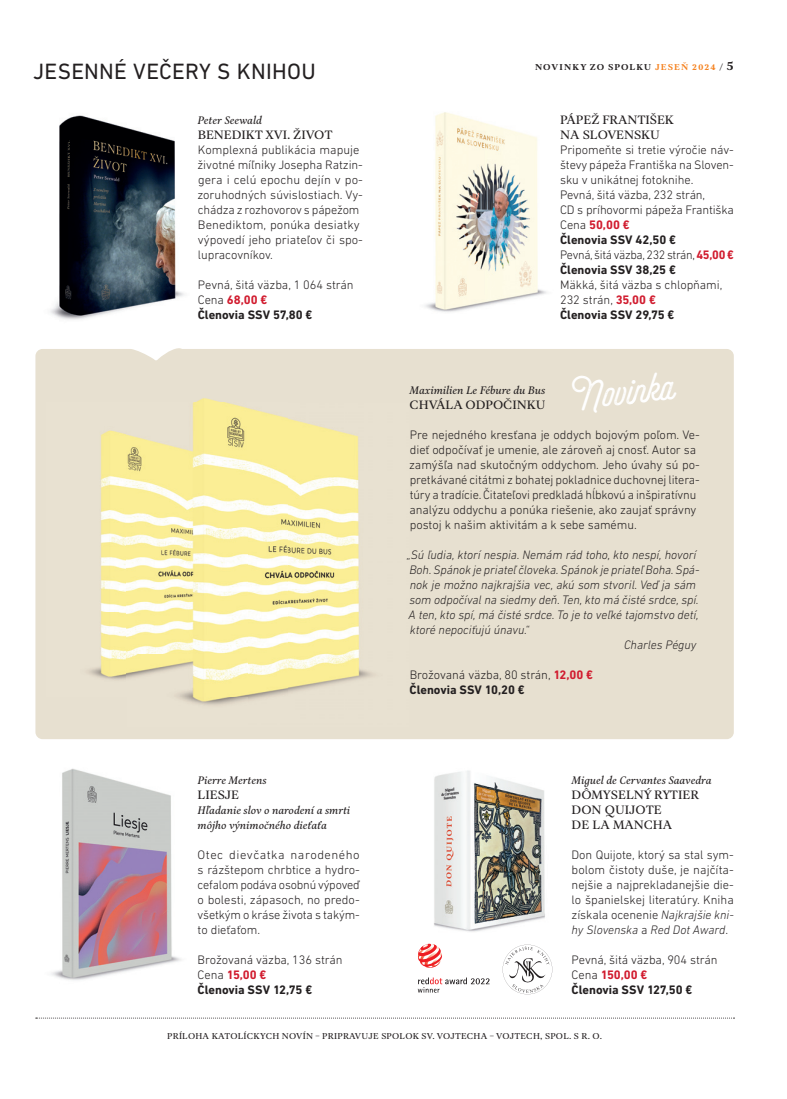
<style>
.page{position:relative;width:787px;height:1099px;background:#fff}
.page>*{position:absolute;margin:0;border:0;box-sizing:border-box;transform-origin:0 0}
.t1{font:45px "Selfie Printed";color:#fff}
.t2{font:22.5px "DIN Next LT Pro";letter-spacing:.01em;color:#231f20}
.t3{font:300 12.5px/15px "DIN Next LT Pro";letter-spacing:-.005em;color:#231f20}
.t4{font:italic 300 12.5px "DIN Next LT Pro";letter-spacing:-.005em;color:#231f20}
.t5{font:12.5px/15px "Aria Text G3";letter-spacing:-.005em;color:#231f20}
.t6{font:italic 11.25px/15px "Aria Text G3";color:#231f20}
.t7{font:8.75px "Aria Text G3";letter-spacing:.025em;color:#231f20}
.t8{font:700 8.75px "Aria Text G3";letter-spacing:.12em;color:#231f20}
.s1{font-weight:700;color:#d11c2f}
.s2{font-weight:700}
.s3{color:#f58220}
.s4{font-size:12.5px}
.s5{font-style:italic}
</style>
<div class="page">
<svg style="left:36px;top:1017px;width:698px;height:1px"></svg>
<div style="left:35px;top:348px;width:698px;height:391px;background:#e7e0d0"></div>
<img style="left:50px;top:115px;width:134px;height:205px">
<img style="left:47px;top:402px;width:200px;height:295px">
<div style="left:126px;top:363px;width:283px;height:40px;background:#e7e0d0"></div>
<img style="left:247px;top:403px;width:162px;height:324px">
<img style="left:126px;top:686px;width:122px;height:41px">
<img style="left:51px;top:768px;width:130px;height:212px">
<img style="left:425px;top:112px;width:122px;height:200px">
<img style="left:434px;top:770px;width:111px;height:162px">
<svg style="left:418px;top:943px;width:24px;height:24px"></svg>
<svg style="left:418px;top:977px;width:71px;height:15px"></svg>
<svg style="left:502px;top:944px;width:50px;height:50px"></svg>
<h2 class="t2" style="left:33px;top:64px;width:284px">JESENNÉ VEČERY S KNIHOU</h2>
<p class="t6" style="left:197px;top:114px;width:66px">Peter Seewald</p>
<p class="t5" style="left:198px;top:128px;width:136px">BENEDIKT XVI. ŽIVOT</p>
<p class="t3" style="left:197px;top:143px;width:167px">Komplexná publikácia mapuje životné míľniky Josepha Ratzin&shy;gera i celú epochu dejín v po&shy;zoruhodných súvislostiach. Vy&shy;chádza z rozhovorov s pápežom<br>Benediktom, ponúka desiatky výpovedí jeho priateľov či spo&shy;lupracovníkov.</p>
<p class="t3" style="left:198px;top:278px;width:157px">Pevná, šitá väzba, 1 064 strán<br>Cena <span class="s1">68,00 €<br></span><span class="s2">Členovia SSV 57,80 €</span></p>
<p class="t6" style="left:198px;top:774px;width:70px">Pierre Mertens</p>
<p class="t5" style="left:198px;top:788px;width:43px">LIESJE</p>
<p class="t6" style="left:198px;top:804px;width:154px">Hľadanie slov o narodení a smrti môjho výnimočného dieťaťa</p>
<p class="t3" style="left:198px;top:848px;width:164px;text-align:justify">Otec dievčatka narodeného s ráz štepom chrbtice a hydro&shy;cefalom podáva osobnú výpoveď o bolesti, zápasoch, no predo&shy;všetkým o kráse života s takým&shy;to dieťaťom.</p>
<p class="t3" style="left:198px;top:953px;width:146px">Brožovaná väzba, 136 strán<br>Cena <span class="s1">15,00 €<br></span><span class="s2">Členovia SSV 12,75 €</span></p>
<p class="t8" style="left:535px;top:63px;width:200px">NOVINKY ZO SPOLKU <span class="s3">JESEŇ 2024</span> / <span class="s4">5</span></p>
<p class="t5" style="left:560px;top:113px;width:115px">PÁPEŽ FRANTIŠEK<br>NA SLOVENSKU</p>
<p class="t3" style="left:560px;top:143px;width:175px">Pripomeňte si tretie výročie náv&shy;števy pápeža Františka na Sloven&shy;sku v unikátnej fotoknihe.<br>Pevná, šitá väzba, 232 strán,<br>CD s príhovormi pápeža Františka<br>Cena <span class="s1">50,00 €<br></span><span class="s2">Členovia SSV 42,50 €<br></span>Pevná, šitá väzba, 232 strán, <span class="s1">45,00 €<br></span><span class="s2">Členovia SSV 38,25 €</span></p>
<p class="t3" style="left:560px;top:278px;width:164px">Mäkká, šitá väzba s chlopňami,<br>232 strán, <span class="s1">35,00 €<br></span><span class="s2">Členovia SSV 29,75 €</span></p>
<h1 class="t1" style="left:573px;top:382px;width:101px;rotate:-6deg">Novinka</h1>
<p class="t6" style="left:409px;top:384px;width:137px">Maximilien Le Fébure du Bus</p>
<p class="t5" style="left:409px;top:398px;width:137px">CHVÁLA ODPOČINKU</p>
<p class="t3" style="left:409px;top:428px;width:292px">Pre nejedného kresťana je oddych bojovým poľom. Ve&shy;dieť odpočívať je umenie, ale zároveň aj cnosť. Autor sa zamýšľa nad skutočným oddychom. Jeho úvahy sú po&shy;pretkávané citátmi z bohatej pokladnice duchovnej litera&shy;túry a tradície. Čitateľovi predkladá hĺbkovú a inšpiratívnu analýzu oddychu a ponúka riešenie, ako zaujať správny postoj k našim aktivitám a k sebe samému.</p>
<p class="t4" style="left:407px;top:550px;width:291px">„Sú ľudia, ktorí nespia. Nemám rád toho, kto nespí, hovorí</p>
<p class="t4" style="left:409px;top:565px;width:291px">Boh. Spánok je priateľ človeka. Spánok je priateľ Boha. Spá-</p>
<p class="t4" style="left:410px;top:580px;width:288px">nok je možno najkrajšia vec, akú som stvoril. Veď ja sám</p>
<p class="t4" style="left:409px;top:595px;width:291px">som odpočíval na siedmy deň. Ten, kto má čisté srdce, spí.</p>
<p class="t4" style="left:408px;top:610px;width:292px">A ten, kto spí, má čisté srdce. To je to veľké tajomstvo detí,</p>
<p class="t4" style="left:410px;top:625px;width:121px">ktoré nepociťujú únavu.“</p>
<p class="t4" style="left:624px;top:640px;width:74px">Charles Péguy</p>
<p class="t3" style="left:409px;top:668px;width:185px">Brožovaná väzba, 80 strán, <span class="s1">12,00 €<br></span><span class="s2">Členovia SSV 10,20 €</span></p>
<p class="t6" style="left:571px;top:774px;width:141px">Miguel de Cervantes Saavedra</p>
<p class="t5" style="left:571px;top:788px;width:129px">DÔMYSELNÝ RYTIER<br>DON QUIJOTE<br>DE LA MANCHA</p>
<p class="t3" style="left:571px;top:848px;width:164px;text-align:justify">Don Quijote, ktorý sa stal sym&shy;bolom čistoty duše, je najčíta&shy;nejšie a najprekladanejšie die&shy;lo španielskej literatúry. Kniha získala ocenenie <span class="s5">Najkrajšie kni&shy;hy Slovenska</span> a <span class="s5">Red Dot Award</span>.</p>
<p class="t3" style="left:571px;top:953px;width:147px">Pevná, šitá väzba, 904 strán<br>Cena <span class="s1">150,00 €<br></span><span class="s2">Členovia SSV 127,50 €</span></p>
<p class="t7" style="left:167px;top:1032px;width:436px">PRÍLOHA KATOLÍCKYCH NOVÍN – PRIPRAVUJE SPOLOK SV. VOJTECHA – VOJTECH, SPOL. S R. O.</p>
</div>
